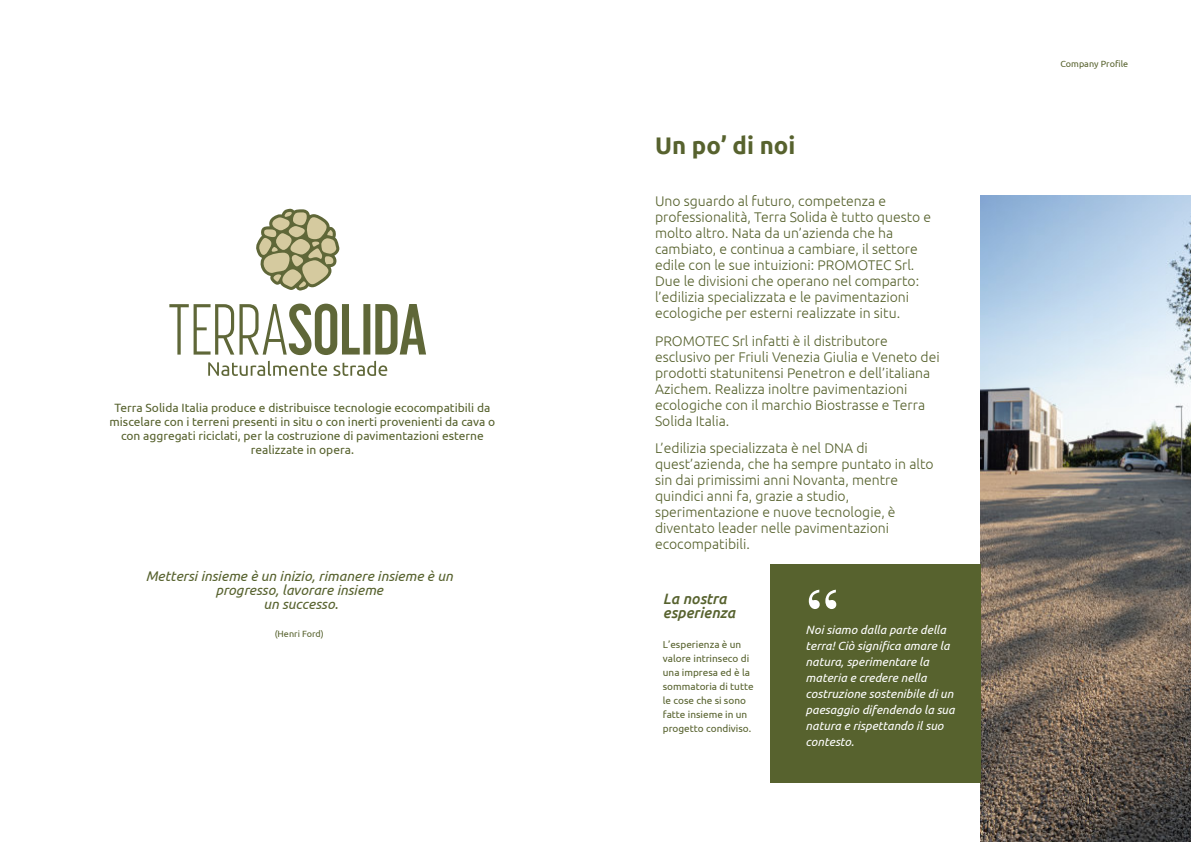
<style>
.page{position:relative;width:1191px;height:842px;background:#fff}
.page>*{position:absolute;margin:0;border:0;box-sizing:border-box;transform-origin:0 0}
.t1{font:600 60px "Baskerville";color:#fff}
.t2{font:700 24px "Ubuntu";color:#57622e}
.t3{font:italic 500 15px/14px "Ubuntu";color:#57622e}
.t4{font:300 14px/16px "Ubuntu";color:#57622e}
.t5{font:italic 14px/14px "Ubuntu";color:#57622e;text-align:center}
.t6{font:12px/14px "Ubuntu";color:#57622e;text-align:center}
.t7{font:italic 12px/16px "Ubuntu";color:#fff}
.t8{font:10px/14px "Ubuntu";color:#57622e}
.t9{font:9px "Ubuntu";color:#57622e}
</style>
<div class="page">
<img style="left:980px;top:196px;width:211px;height:646px">
<div style="left:770px;top:564px;width:210px;height:218px;background:#57622e"></div>
<svg style="left:169px;top:304px;width:257px;height:51px"></svg>
<svg style="left:208px;top:361px;width:179px;height:15px"></svg>
<svg style="left:256px;top:209px;width:84px;height:81px"></svg>
<p class="t6" style="left:110px;top:401px;width:387px">Terra Solida Italia produce e distribuisce tecnologie ecocompatibili da miscelare con i terreni presenti in situ o con inerti provenienti da cava o con aggregati riciclati, per la costruzione di pavimentazioni esterne realizzate in opera.</p>
<p class="t5" style="left:146px;top:570px;width:309px">Mettersi insieme è un inizio, rimanere insieme è un progresso, lavorare insieme<br>un successo.</p>
<p class="t9" style="left:275px;top:630px;width:51px">(Henri Ford)</p>
<h2 class="t2" style="left:655px;top:135px;width:142px">Un po’ di noi</h2>
<p class="t4" style="left:655px;top:194px;width:278px">Uno sguardo al futuro, competenza e professionalità, Terra Solida è tutto questo e molto altro. Nata da un’azienda che ha cambiato, e continua a cambiare, il settore edile con le sue intuizioni: PROMOTEC Srl.<br>Due le divisioni che operano nel comparto: l’edilizia specializzata e le pavimentazioni ecologiche per esterni realizzate in situ.</p>
<p class="t4" style="left:655px;top:334px;width:286px">PROMOTEC Srl infatti è il distributore esclusivo per Friuli Venezia Giulia e Veneto dei prodotti statunitensi Penetron e dell’italiana Azichem. Realizza inoltre pavimentazioni ecologiche con il marchio Biostrasse e Terra Solida Italia.</p>
<p class="t4" style="left:655px;top:441px;width:280px">L’edilizia specializzata è nel DNA di quest’azienda, che ha sempre puntato in alto sin dai primissimi anni Novanta, mentre quindici anni fa, grazie a studio, sperimentazione e nuove tecnologie, è diventato leader nelle pavimentazioni ecocompatibili.</p>
<h1 class="t1" style="left:805px;top:576px;width:35px">“</h1>
<p class="t7" style="left:805px;top:623px;width:151px">Noi siamo dalla parte della terra! Ciò significa amare la natura, sperimentare la materia e credere nella costruzione sostenibile di un paesaggio difendendo la sua natura e rispettando il suo contesto.</p>
<p class="t3" style="left:663px;top:593px;width:74px">La nostra esperienza</p>
<p class="t8" style="left:663px;top:638px;width:92px">L’esperienza è un valore intrinseco di una impresa ed è la sommatoria di tutte le cose che si sono fatte insieme in un progetto condiviso.</p>
<p class="t9" style="left:1060px;top:60px;width:69px">Company Profile</p>
</div>
